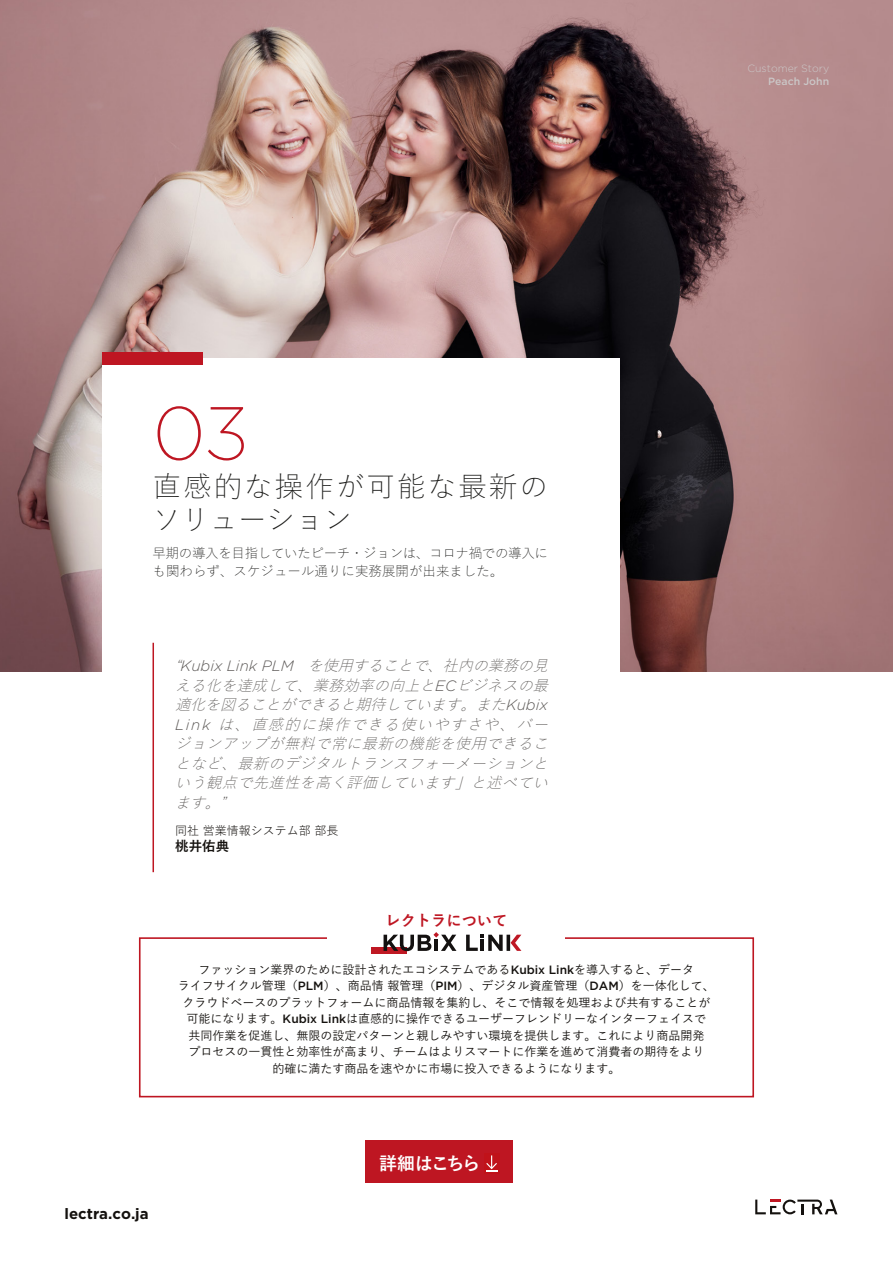
<style>
.page{position:relative;width:893px;height:1263px;background:#fff}
.page>*{position:absolute;margin:0;border:0;box-sizing:border-box;transform-origin:0 0}
.CHIFFRE{font:200 75px "Gotham";color:#be1622}
.t1{font:300 28.5px/33px "Yu Gothic";letter-spacing:.075em;color:#1d1d1b}
.t2{font:700 18px "Yu Gothic";letter-spacing:-.095em;color:#fff}
.t3{font:700 15.15px "Yu Gothic";color:#be1622}
.QUOTE{font:italic 300 15px/19.5px "Yu Gothic";color:#5c5957}
.t4{font:700 15px "Gotham";color:#14110e}
.Texte_courant{font:300 13.5px/18px "Yu Gothic";letter-spacing:-.025em;color:#1d1d1b}
.PERSONA_QUOTE{font:700 13.5px "Yu Gothic";color:#14110e}
.POSTE_PERSONNE_QUOTE{font:500 12px/16.5px "Yu Gothic";color:#14110e;text-align:center}
.PERSONA_QUOTE-2{font:12px "Yu Gothic";color:#14110e}
.t5{font:300 10.5px/12.6px "Gotham";color:#cbc7c7;text-align:right}
.s1{font-weight:500}
.s2{font-family:"Gotham"}
</style>
<div class="page">
<img style="left:0;top:0;width:893px;height:672px">
<div style="left:102px;top:359px;width:517px;height:491px;background:#fff"></div>
<div style="left:139px;top:937px;width:615px;height:160px;border:2px solid #be1622"></div>
<div style="left:328px;top:908px;width:237px;height:52px;background:#fff"></div>
<div style="left:102px;top:352px;width:101px;height:13px;background:#be1622"></div>
<hr style="left:153px;top:643px;width:1px;height:229px;background:#be1622">
<div style="left:366px;top:1141px;width:147px;height:42px;background:#be1622"></div>
<div style="left:484px;top:1154px;width:15px;height:20px;background:#c0121a"></div>
<svg style="left:486px;top:1155px;width:11px;height:17px"></svg>
<svg style="left:755px;top:1199px;width:82px;height:15px"></svg>
<div style="left:372px;top:948px;width:35px;height:6px;background:#bf1823"></div>
<svg style="left:384px;top:932px;width:72px;height:19px"></svg>
<hr style="left:434px;top:939px;width:4px;height:12px;background:#141110">
<svg style="left:466px;top:935px;width:55px;height:16px"></svg>
<p class="t5" style="left:747px;top:62px;width:83px">Customer Story<br><span class="s1">Peach John</span></p>
<p class="CHIFFRE" style="left:153px;top:386px;width:97px">03</p>
<h1 class="t1" style="left:153px;top:466px;width:397px">直感的な操作が可能な最新のソリューション</h1>
<p class="Texte_courant" style="left:153px;top:542px;width:397px">早期の導入を目指していたピーチ・ジョンは、コロナ禍での導入にも関わらず、スケジュール通りに実務展開が出来ました。</p>
<p class="QUOTE" style="left:175px;top:654px;width:381px">“<span class="s2">Ku b ix L in k PL M</span> を使用することで、社内の業務の見える化を達成して、業務効率の向上と<span class="s2">EC</span> ビジネスの最適化を図ることができると期待しています。また<span class="s2">Kub ix<br>L in k</span> は、直感的に操作できる使いやすさや、バージョンアップが無料で常に最新の機能を使用できることなど、最新のデジタルトランスフォーメーションという観点で先進性を高く評価しています」と述べています。”</p>
<p class="PERSONA_QUOTE-2" style="left:175px;top:819px;width:165px">同社営業情報システム部部長</p>
<p class="PERSONA_QUOTE" style="left:175px;top:839px;width:56px">桃井佑典</p>
<p class="t3" style="left:386px;top:912px;width:123px">レクトラについて</p>
<p class="POSTE_PERSONNE_QUOTE" style="left:178px;top:959px;width:538px">ファッション業界のために設計されたエコシステムである<span class="s2">Kubix Link</span>を導入すると、データ<br>ライフサイクル管理（<span class="s2">PLM</span>）、商品情報管理（<span class="s2">PIM</span>）、デジタル資産管理（<span class="s2">DAM</span>）を一体化して、クラウドベースのプラットフォームに商品情報を集約し、そこで情報を処理および共有することが可能になります。<span class="s2">Kubix Link</span>は直感的に操作できるユーザーフレンドリーなインターフェイスで<br>共同作業を促進し、無限の設定パターンと親しみやすい環境を提供します。これにより商品開発<br>プロセスの一貫性と効率性が高まり、チームはよりスマートに作業を進めて消費者の期待をより<br>的確に満たす商品を速やかに市場に投入できるようになります。</p>
<p class="t4" style="left:65px;top:1203px;width:86px">lectra.co.ja</p>
<p class="t2" style="left:379px;top:1153px;width:102px">詳細はこちら</p>
</div>
